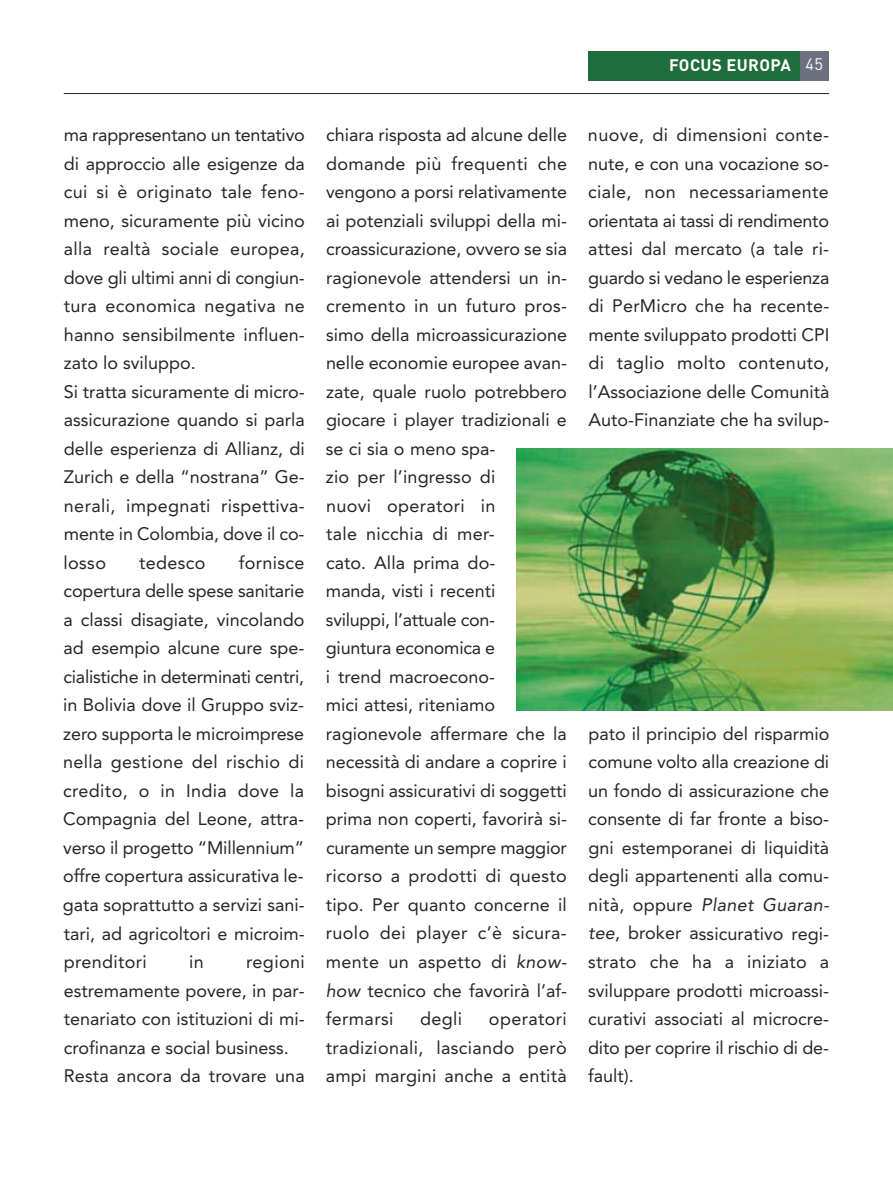
<style>
.page{position:relative;width:893px;height:1191px;background:#fff}
.page>*{position:absolute;margin:0;border:0;box-sizing:border-box;transform-origin:0 0}
.t1{font:18px/28.5px "Avenir";color:#272627;text-align:justify}
.t2{font:18px "Avenir";letter-spacing:.02em;color:#272627}
.t3{font:700 16.5px "DIN";letter-spacing:.025em;color:#fff}
.s1{font-weight:400}
.s2{font-style:italic}
</style>
<div class="page">
<div style="left:799px;top:51px;width:30px;height:30px;background:#6c717d"></div>
<div style="left:588px;top:51px;width:211px;height:30px;background:#1e6d3c"></div>
<hr style="left:64px;top:93px;width:765px;height:1px;background:#272627">
<img style="left:517px;top:449px;width:376px;height:261px">
<p class="t3" style="left:669px;top:56px;width:155px">FOCUS EUROPA <span class="s1">45</span></p>
<p class="t1" style="left:64px;top:122px;width:243px;text-align:left">ma rappresentano un tentativo di approccio alle esigenze da cui si è originato tale feno&shy;meno, sicuramente più vicino alla realtà sociale europea, dove gli ultimi anni di congiun&shy;tura economica negativa ne hanno sensibilmente influen&shy;zato lo sviluppo.<br>Si tratta sicuramente di micro&shy;assicurazione quando si parla delle esperienza di Allianz, di<br>Zurich e della “nostrana” Ge&shy;nerali, impegnati rispettiva&shy;mente in Colombia, dove il co&shy;losso</p>
<p class="t1" style="left:63px;top:550px;width:243px;text-indent:176px">fornisce copertura delle spese sanitarie a classi disagiate, vincolando ad esempio alcune cure spe&shy;cialistiche in determinati centri, in Bolivia dove il Gruppo sviz&shy;zero supporta le microimprese nella gestione del rischio di credito, o in India dove la Compagnia del Leone, attra&shy;verso il progetto “Millennium” offre copertura assicurativa le&shy;gata soprattutto a servizi sani&shy;tari, ad agricoltori e microim&shy;prenditori</p>
<p class="t2" style="left:139px;top:555px;width:68px">tedesco</p>
<p class="t1" style="left:64px;top:949px;width:243px;text-align:left;text-indent:183px">regioni estremamente povere, in par&shy;tenariato con istituzioni di mi&shy;crofinanza e social business.<br>Resta ancora da trovare una</p>
<p class="t1" style="left:189px;top:949px;width:16px">in</p>
<p class="t1" style="left:326px;top:122px;width:243px;text-align:left">chiara risposta ad alcune delle domande più frequenti che vengono a porsi relativamente ai potenziali sviluppi della mi&shy;croassicurazione, ovvero se sia ragionevole attendersi un in&shy;cremento in un futuro pros&shy;simo della microassicurazione nelle economie europee avan&shy;zate, quale ruolo potrebbero giocare i player tradizionali e se ci sia o meno spa-<br>zio per l’ingresso di<br>nuovi operatori in<br>tale nicchia di mer-<br>cato. Alla prima do-<br>manda, visti i recenti<br>sviluppi, l’attuale con-<br>giuntura economica e<br>i trend macroecono-<br>mici attesi, riteniamo ragionevole affermare che la necessità di andare a coprire i bisogni assicurativi di soggetti prima non coperti, favorirà si&shy;curamente un sempre maggior ricorso a prodotti di questo tipo. Per quanto concerne il ruolo dei player c’è sicura&shy;mente un aspetto di <span class="s2">know&shy;how</span> tecnico che favorirà l’af&shy;fermarsi</p>
<p class="t1" style="left:420px;top:1006px;width:44px">degli</p>
<p class="t1" style="left:326px;top:1006px;width:242px;text-indent:163px">operatori tradizionali, lasciando però ampi margini anche a entità</p>
<p class="t1" style="left:588px;top:122px;width:243px">nuove, di dimensioni conte&shy;nute, e con una vocazione so&shy;ciale, non necessariamente orientata ai tassi di rendimento attesi dal mercato (a tale ri&shy;guardo si vedano le esperienza di PerMicro che ha recente&shy;mente sviluppato prodotti CPI di taglio molto contenuto, l’Associazione delle Comunità Auto-Finanziate che ha svilup-</p>
<p class="t1" style="left:588px;top:721px;width:243px">pato il principio del risparmio comune volto alla creazione di un fondo di assicurazione che consente di far fronte a biso&shy;gni estemporanei di liquidità degli appartenenti alla comu&shy;nità, oppure <span class="s2">Planet Guaran&shy;tee</span>, broker assicurativo regi&shy;strato che ha a iniziato a sviluppare prodotti microassi&shy;curativi associati al microcre&shy;dito per coprire il rischio di de&shy;fault).</p>
</div>
